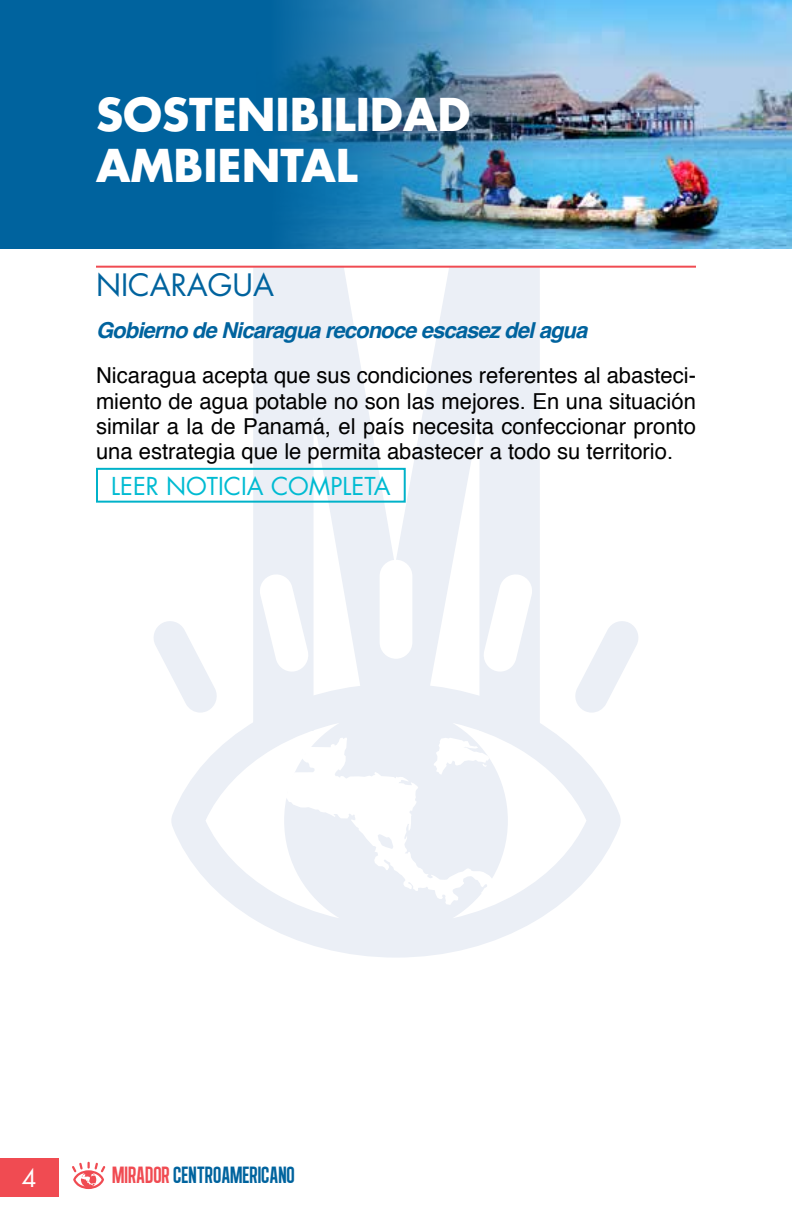
<style>
.page{position:relative;width:792px;height:1224px;background:#fff}
.page>*{position:absolute;margin:0;border:0;box-sizing:border-box;transform-origin:0 0}
.t1{font:700 44px/50.6px "Futura LT";color:#fff}
.t2{font:30px "Futura LT";color:#00639e}
.t3{font:24px "Algre Sans NC";color:#00639e}
.t4{font:24px "Futura LT";color:#00bbd2}
.t5{font:24px "Futura LT";color:#fff}
.t6{font:22px/25.4px "Helvetica";color:#000;text-align:justify}
.t7{font:italic 700 22px "Helvetica";letter-spacing:-.04em;color:#00639e}
.s1{color:#f04b52}
</style>
<div class="page">
<svg style="left:253px;top:268px;width:287px;height:416px;fill:#ebeff6"></svg>
<svg style="left:258px;top:573px;width:52px;height:99px"></svg>
<div style="left:380px;top:560px;width:32px;height:99px;background:#fff;border-radius:16px"></div>
<svg style="left:154px;top:621px;width:58px;height:63px"></svg>
<svg style="left:580px;top:621px;width:58px;height:63px"></svg>
<svg style="left:482px;top:573px;width:52px;height:99px"></svg>
<svg style="left:171px;top:684px;width:450px;height:274px"></svg>
<svg style="left:285px;top:738px;width:212px;height:167px"></svg>
<div style="left:0;top:1158px;width:59px;height:39px;background:#f04b52"></div>
<svg style="left:72px;top:1162px;width:33px;height:27px"></svg>
<div style="left:0;top:0;width:792px;height:249px;background:#00639e"></div>
<img style="left:283px;top:0;width:509px;height:249px">
<hr style="left:96px;top:266px;width:600px;height:2px;background:#f04b52">
<div style="left:96px;top:468px;width:310px;height:35px;border:2px solid #00b2c9"></div>
<h1 class="t1" style="left:96px;top:89px;width:376px">SOSTENIBILIDAD<br>AMBIENTAL</h1>
<h2 class="t2" style="left:96px;top:265px;width:180px">NICARAGUA</h2>
<p class="t7" style="left:96px;top:312px;width:493px">Gobierno de Nicaragua reconoce escasez del agua</p>
<p class="t6" style="left:96px;top:364px;width:602px">Nicaragua acepta que sus condiciones referentes al abasteci&shy;miento de agua potable no son las mejores. En una situación similar a la de Panamá, el país necesita confeccionar pronto una estrategia que le permita abastecer a todo su territorio.</p>
<p class="t4" style="left:111px;top:471px;width:281px">LEER NOTICIA COMPLETA</p>
<p class="t5" style="left:22px;top:1163px;width:16px">4</p>
<p class="t3" style="left:112px;top:1162px;width:184px"><span class="s1">MIRADOR</span> CENTROAMERICANO</p>
</div>
